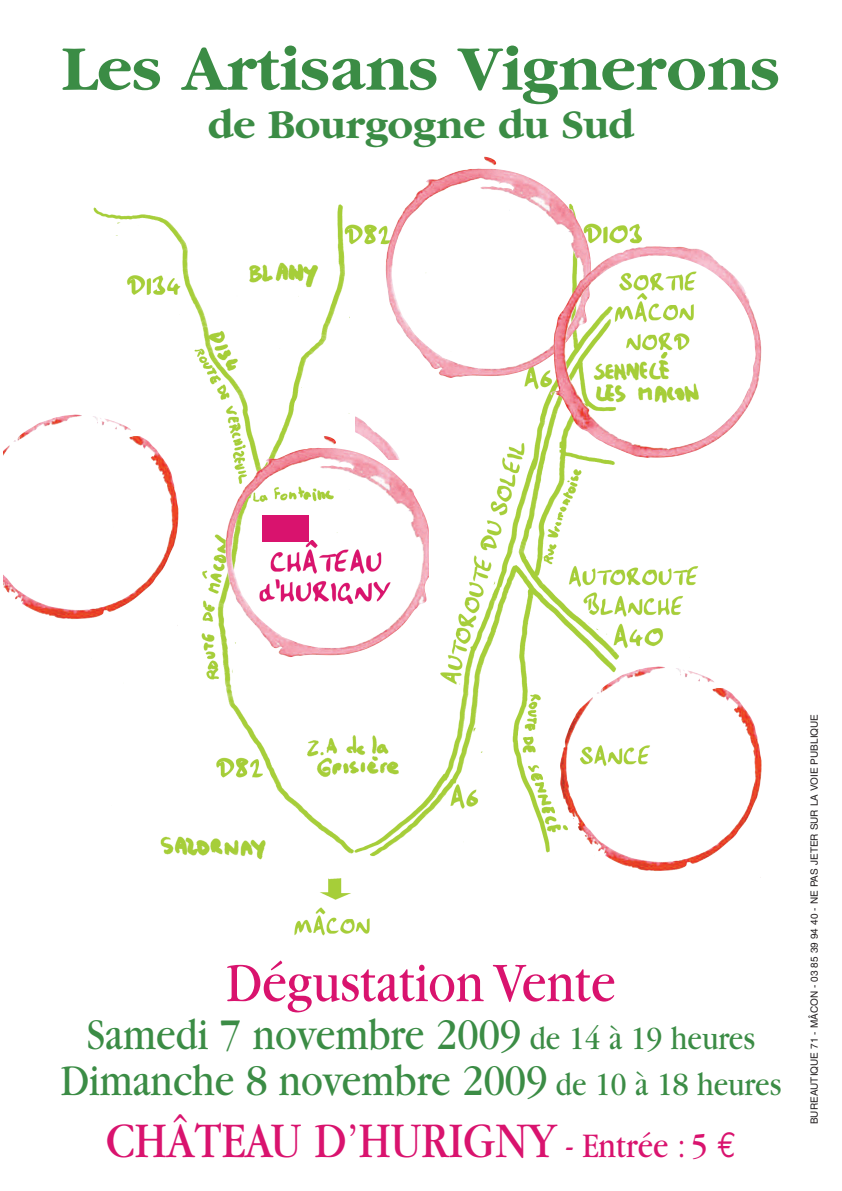
<style>
.page{position:relative;width:842px;height:1191px;background:#fff}
.page>*{position:absolute;margin:0;border:0;box-sizing:border-box;transform-origin:0 0}
.t1{font:700 66px "Garamond";color:#3b8c45}
.t2{font:58px "Garamond";color:#d9136e;scale:.87 1}
.t3{font:52px "Garamond";color:#d9136e;scale:.87 1}
.t4{font:46px/46.2px "Garamond";color:#3b8c45;text-align:center;scale:.87 1}
.t5{font:700 42px "Garamond";color:#3b8c45}
.t6{font:10px "Helvetica";color:#231f20}
.s1{font-size:34px}
.s2{font-size:36px}
.s3{font-family:"Euro Mono";font-size:36px}
</style>
<div class="page">
<img style="left:93px;top:196px;width:609px;height:740px">
<img style="left:256px;top:540px;width:142px;height:71px">
<div style="left:263px;top:515px;width:46px;height:26px;background:#d9136e"></div>
<img style="left:14px;top:414px;width:164px;height:205px">
<img style="left:597px;top:666px;width:165px;height:205px">
<h1 class="t1" style="left:62px;top:28px;width:720px">Les Artisans Vignerons</h1>
<p class="t5" style="left:208px;top:99px;width:427px">de Bourgogne du Sud</p>
<p class="t2" style="left:226px;top:962px;width:449px">Dégustation Vente</p>
<p class="t4" style="left:61px;top:1016px;width:830px">Samedi 7 novembre 2009 <span class="s1">de 14 à 19 heures<br></span>Dimanche 8 novembre 2009 <span class="s1">de 10 à 18 heures</span></p>
<p class="t3" style="left:106px;top:1123px;width:726px">CHÂTEAU D’HURIGNY <span class="s2">- Entrée : 5</span> <span class="s3">€</span></p>
<p class="t6" style="left:810px;top:1124px;width:412px;rotate:-90deg">BUREAUTIQUE 71 - MÂCON - 03 85 39 94 40 - NE PAS JETER SUR LA VOIE PUBLIQUE</p>
</div>
